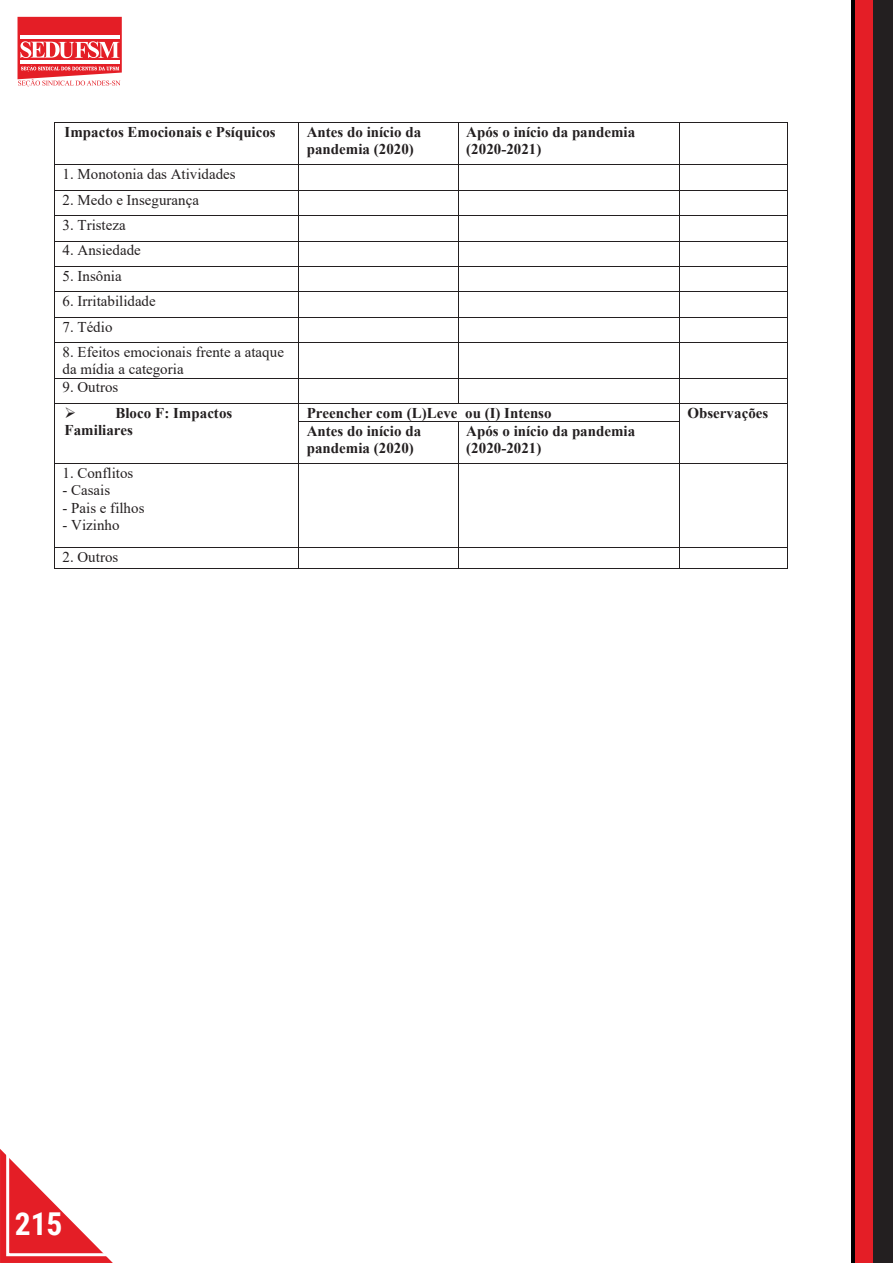
<style>
.page{position:relative;width:893px;height:1263px;background:#fff}
.page>*{position:absolute;margin:0;border:0;box-sizing:border-box;transform-origin:0 0}
.t1{font:700 31.5px "Roboto Condensed";color:#fff}
.t2{font:700 15px/17.2px "Times New Roman";color:#231f20}
.t3{font:15px/17.2px "Times New Roman";color:#231f20}
</style>
<div class="page">
<div style="left:852px;top:0;width:41px;height:1263px;background:#231f20"></div>
<div style="left:853px;top:0;width:20px;height:1263px;background:#e41e26"></div>
<hr style="left:852px;top:0;width:3px;height:1263px;background:#000001">
<svg style="left:0;top:1149px;width:113px;height:114px"></svg>
<svg style="left:18px;top:17px;width:104px;height:70px"></svg>
<hr style="left:55px;top:122px;width:243px;height:1px;background:#231f20">
<hr style="left:299px;top:122px;width:159px;height:1px;background:#231f20">
<hr style="left:459px;top:122px;width:220px;height:1px;background:#231f20">
<hr style="left:680px;top:122px;width:107px;height:1px;background:#231f20">
<hr style="left:54px;top:123px;width:1px;height:41px;background:#231f20">
<hr style="left:298px;top:123px;width:1px;height:41px;background:#231f20">
<hr style="left:458px;top:123px;width:1px;height:41px;background:#231f20">
<hr style="left:679px;top:123px;width:1px;height:41px;background:#231f20">
<hr style="left:787px;top:123px;width:1px;height:41px;background:#231f20">
<hr style="left:55px;top:164px;width:243px;height:1px;background:#231f20">
<hr style="left:299px;top:164px;width:159px;height:1px;background:#231f20">
<hr style="left:459px;top:164px;width:220px;height:1px;background:#231f20">
<hr style="left:680px;top:164px;width:107px;height:1px;background:#231f20">
<hr style="left:55px;top:190px;width:243px;height:1px;background:#231f20">
<hr style="left:299px;top:190px;width:159px;height:1px;background:#231f20">
<hr style="left:459px;top:190px;width:220px;height:1px;background:#231f20">
<hr style="left:680px;top:190px;width:107px;height:1px;background:#231f20">
<hr style="left:55px;top:215px;width:243px;height:1px;background:#231f20">
<hr style="left:299px;top:215px;width:159px;height:1px;background:#231f20">
<hr style="left:459px;top:215px;width:220px;height:1px;background:#231f20">
<hr style="left:680px;top:215px;width:107px;height:1px;background:#231f20">
<hr style="left:55px;top:241px;width:243px;height:1px;background:#231f20">
<hr style="left:299px;top:241px;width:159px;height:1px;background:#231f20">
<hr style="left:459px;top:241px;width:220px;height:1px;background:#231f20">
<hr style="left:680px;top:241px;width:107px;height:1px;background:#231f20">
<hr style="left:55px;top:266px;width:243px;height:1px;background:#231f20">
<hr style="left:299px;top:266px;width:159px;height:1px;background:#231f20">
<hr style="left:459px;top:266px;width:220px;height:1px;background:#231f20">
<hr style="left:680px;top:266px;width:107px;height:1px;background:#231f20">
<hr style="left:55px;top:292px;width:243px;height:1px;background:#231f20">
<hr style="left:299px;top:292px;width:159px;height:1px;background:#231f20">
<hr style="left:459px;top:292px;width:220px;height:1px;background:#231f20">
<hr style="left:680px;top:292px;width:107px;height:1px;background:#231f20">
<hr style="left:55px;top:317px;width:243px;height:1px;background:#231f20">
<hr style="left:299px;top:317px;width:159px;height:1px;background:#231f20">
<hr style="left:459px;top:317px;width:220px;height:1px;background:#231f20">
<hr style="left:680px;top:317px;width:107px;height:1px;background:#231f20">
<svg style="left:54px;top:164px;width:1px;height:179px"></svg>
<hr style="left:55px;top:342px;width:243px;height:1px;background:#231f20">
<svg style="left:298px;top:164px;width:1px;height:179px"></svg>
<hr style="left:299px;top:342px;width:159px;height:1px;background:#231f20">
<svg style="left:458px;top:164px;width:1px;height:179px"></svg>
<hr style="left:459px;top:342px;width:220px;height:1px;background:#231f20">
<svg style="left:679px;top:164px;width:1px;height:179px"></svg>
<hr style="left:680px;top:342px;width:107px;height:1px;background:#231f20">
<svg style="left:787px;top:164px;width:1px;height:179px"></svg>
<hr style="left:54px;top:343px;width:1px;height:35px;background:#231f20">
<hr style="left:298px;top:343px;width:1px;height:35px;background:#231f20">
<hr style="left:458px;top:343px;width:1px;height:35px;background:#231f20">
<hr style="left:679px;top:343px;width:1px;height:35px;background:#231f20">
<hr style="left:787px;top:343px;width:1px;height:35px;background:#231f20">
<hr style="left:55px;top:378px;width:243px;height:1px;background:#231f20">
<hr style="left:299px;top:378px;width:159px;height:1px;background:#231f20">
<hr style="left:459px;top:378px;width:220px;height:1px;background:#231f20">
<hr style="left:680px;top:378px;width:107px;height:1px;background:#231f20">
<hr style="left:55px;top:403px;width:243px;height:1px;background:#231f20">
<hr style="left:299px;top:403px;width:159px;height:1px;background:#231f20">
<svg style="left:458px;top:378px;width:1px;height:26px"></svg>
<hr style="left:459px;top:403px;width:220px;height:1px;background:#231f20">
<hr style="left:680px;top:403px;width:107px;height:1px;background:#231f20">
<svg style="left:54px;top:378px;width:1px;height:44px"></svg>
<svg style="left:298px;top:378px;width:1px;height:44px"></svg>
<hr style="left:299px;top:421px;width:159px;height:1px;background:#231f20">
<hr style="left:459px;top:421px;width:220px;height:1px;background:#231f20">
<svg style="left:679px;top:378px;width:1px;height:44px"></svg>
<svg style="left:787px;top:378px;width:1px;height:44px"></svg>
<hr style="left:54px;top:422px;width:1px;height:42px;background:#231f20">
<hr style="left:298px;top:422px;width:1px;height:42px;background:#231f20">
<hr style="left:458px;top:422px;width:1px;height:42px;background:#231f20">
<hr style="left:679px;top:422px;width:1px;height:42px;background:#231f20">
<hr style="left:787px;top:422px;width:1px;height:42px;background:#231f20">
<hr style="left:55px;top:464px;width:243px;height:1px;background:#231f20">
<hr style="left:299px;top:464px;width:159px;height:1px;background:#231f20">
<hr style="left:459px;top:464px;width:220px;height:1px;background:#231f20">
<hr style="left:680px;top:464px;width:107px;height:1px;background:#231f20">
<hr style="left:54px;top:464px;width:1px;height:83px;background:#231f20">
<hr style="left:298px;top:464px;width:1px;height:83px;background:#231f20">
<hr style="left:458px;top:464px;width:1px;height:83px;background:#231f20">
<hr style="left:679px;top:464px;width:1px;height:83px;background:#231f20">
<hr style="left:787px;top:464px;width:1px;height:83px;background:#231f20">
<hr style="left:55px;top:547px;width:243px;height:1px;background:#231f20">
<hr style="left:299px;top:547px;width:159px;height:1px;background:#231f20">
<hr style="left:459px;top:547px;width:220px;height:1px;background:#231f20">
<hr style="left:680px;top:547px;width:107px;height:1px;background:#231f20">
<svg style="left:54px;top:547px;width:1px;height:22px"></svg>
<hr style="left:55px;top:568px;width:243px;height:1px;background:#231f20">
<svg style="left:298px;top:547px;width:1px;height:22px"></svg>
<hr style="left:299px;top:568px;width:159px;height:1px;background:#231f20">
<svg style="left:458px;top:547px;width:1px;height:22px"></svg>
<hr style="left:459px;top:568px;width:220px;height:1px;background:#231f20">
<svg style="left:679px;top:547px;width:1px;height:22px"></svg>
<hr style="left:680px;top:568px;width:107px;height:1px;background:#231f20">
<svg style="left:787px;top:547px;width:1px;height:22px"></svg>
<p class="t2" style="left:65px;top:123px;width:213px">Impactos Emocionais e Psíquicos</p>
<p class="t2" style="left:307px;top:123px;width:116px">Antes do início da pandemia (2020)</p>
<p class="t2" style="left:466px;top:123px;width:170px">Após o início da pandemia (2020-2021)</p>
<p class="t3" style="left:62px;top:165px;width:175px">1. Monotonia das Atividades</p>
<p class="t3" style="left:62px;top:191px;width:138px">2. Medo e Insegurança</p>
<p class="t3" style="left:62px;top:216px;width:65px">3. Tristeza</p>
<p class="t3" style="left:62px;top:241px;width:80px">4. Ansiedade</p>
<p class="t3" style="left:62px;top:267px;width:61px">5. Insônia</p>
<p class="t3" style="left:62px;top:292px;width:95px">6. Irritabilidade</p>
<p class="t3" style="left:62px;top:318px;width:52px">7. Tédio</p>
<p class="t3" style="left:62px;top:343px;width:223px">8. Efeitos emocionais frente a ataque da mídia a categoria</p>
<p class="t3" style="left:62px;top:378px;width:57px">9. Outros</p>
<p class="t2" style="left:65px;top:404px;width:169px;text-indent:51px">Bloco F: Impactos<br>Familiares</p>
<p class="t2" style="left:307px;top:404px;width:246px">Preencher com (L)Leve ou (I) Intenso</p>
<p class="t2" style="left:688px;top:404px;width:82px">Observações</p>
<p class="t2" style="left:307px;top:422px;width:116px">Antes do início da pandemia (2020)</p>
<p class="t2" style="left:466px;top:422px;width:170px">Após o início da pandemia (2020-2021)</p>
<p class="t3" style="left:62px;top:464px;width:72px">1. Conflitos</p>
<p class="t3" style="left:62px;top:481px;width:49px">- Casais</p>
<p class="t3" style="left:62px;top:499px;width:84px">- Pais e filhos</p>
<p class="t3" style="left:62px;top:516px;width:59px">- Vizinho</p>
<p class="t3" style="left:62px;top:548px;width:57px">2. Outros</p>
<h1 class="t1" style="left:15px;top:1202px;width:49px">215</h1>
</div>
